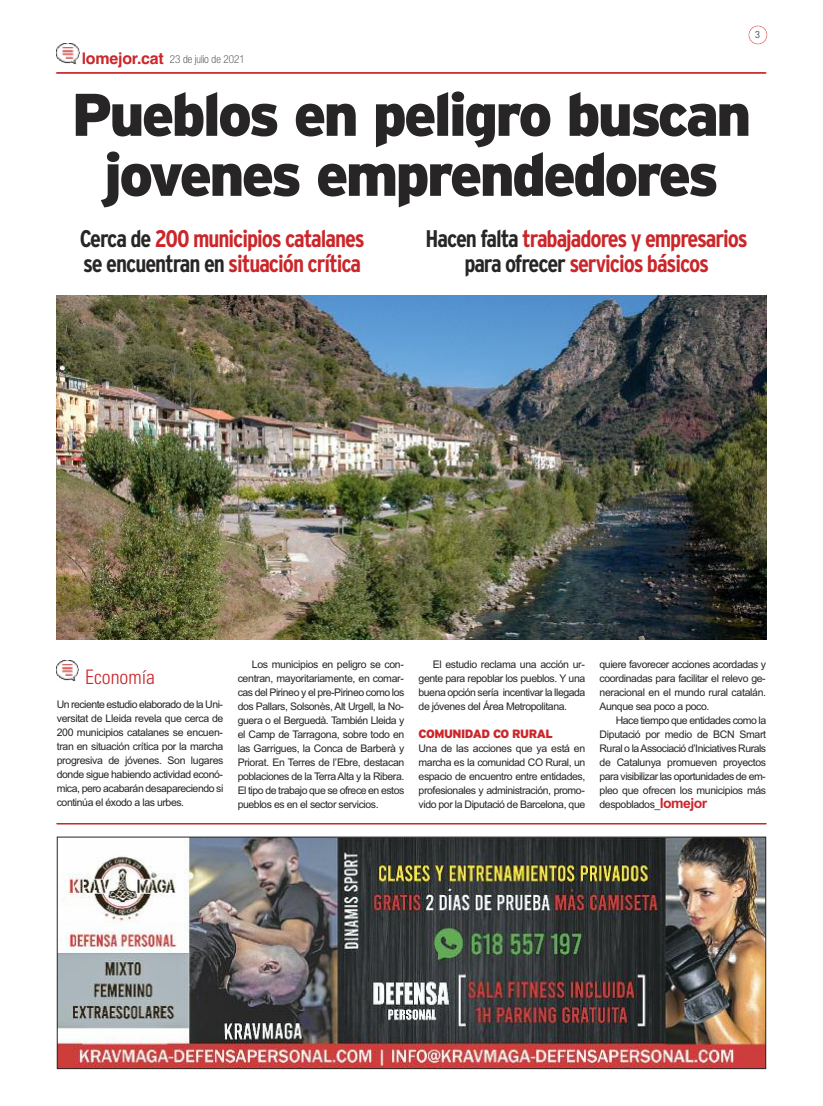
<style>
.page{position:relative;width:823px;height:1106px;background:#fff}
.page>*{position:absolute;margin:0;border:0;box-sizing:border-box;transform-origin:0 0}
.t1{font:900 60px/60px "Interstate";letter-spacing:-.05em;color:#272526;text-align:center}
.t2{font:700 condensed 24px/25px "Interstate";letter-spacing:-.045em;color:#cb262a}
.t3{font:300 condensed 20px "Univers LT Std";color:#cb262a}
.t4{font:900 12px "Interstate";letter-spacing:-.04em;color:#cb262a}
.t5{font:100 condensed 11px "Helvetica Neue LT Std";color:#272526}
.t6{font:10.5px/14px "Arial";letter-spacing:-.04em;color:#272526;text-align:justify}
.t7{font:300 condensed 10px "Helvetica Neue LT Std";color:#272526}
.s1{font-family:"Helvetica";font-weight:700;font-stretch:normal;font-size:16px;color:#cb262a}
.s2{color:#272526}
.s3{font-weight:700;font-size:14px;color:#cb262a}
</style>
<div class="page">
<img style="left:57px;top:44px;width:22px;height:21px">
<div style="left:748px;top:26px;width:18px;height:18px;border:1px solid #cb262a;border-radius:50%"></div>
<hr style="left:56px;top:72px;width:709px;height:1px;background:#cb262a">
<img style="left:59px;top:838px;width:704px;height:229px">
<div style="left:57px;top:836px;width:708px;height:233px;border:1px solid #272526"></div>
<hr style="left:57px;top:823px;width:708px;height:1px;background:#cb262a">
<img style="left:57px;top:295px;width:708px;height:344px">
<img style="left:57px;top:661px;width:22px;height:20px">
<p class="t5" style="left:82px;top:56px;width:164px"><span class="s1">lomejor.cat</span> 23 de julio de 2021</p>
<p class="t7" style="left:754px;top:31px;width:6px">3</p>
<h1 class="t1" style="left:71px;top:85px;width:681px">Pueblos en peligro buscan jovenes emprendedores</h1>
<h2 class="t2" style="left:80px;top:226px;width:286px"><span class="s2">Cerca de</span> 200 municipios catalanes <span class="s2">se encuentran en</span> situación crítica</h2>
<h2 class="t2" style="left:425px;top:226px;width:323px;text-align:center"><span class="s2">Hacen falta</span> trabajadores y empresarios <span class="s2">para ofrecer</span> servicios básicos</h2>
<h3 class="t3" style="left:85px;top:669px;width:71px">Economía</h3>
<p class="t6" style="left:57px;top:697px;width:168px">Un reciente estudio elaborado de la Uni&shy;versitat de Lleida revela que cerca de 200 municipios catalanes se encuen&shy;tran en situación crítica por la marcha progresiva de jóvenes. Son lugares donde sigue habiendo actividad econó&shy;mica, pero acabarán desapareciendo si continúa el éxodo a las urbes.</p>
<p class="t6" style="left:237px;top:657px;width:168px;text-indent:14px">Los municipios en peligro se con&shy;centran, mayoritariamente, en comar&shy;cas del Pirineo y el pre-Pirineo como los dos Pallars, Solsonès, Alt Urgell, la No&shy;guera o el Berguedà. También Lleida y el Camp de Tarragona, sobre todo en las Garrigues, la Conca de Barberà y Priorat. En Terres de l’Ebre, destacan poblaciones de la Terra Alta y la Ribera.<br>El tipo de trabajo que se ofrece en estos pueblos es en el sector servicios.</p>
<p class="t6" style="left:418px;top:657px;width:168px;text-indent:14px">El estudio reclama una acción ur&shy;gente para repoblar los pueblos. Y una buena opción sería incentivar la llegada de jóvenes del Área Metropolitana.</p>
<p class="t4" style="left:418px;top:727px;width:136px">COMUNIDAD CO RURAL</p>
<p class="t6" style="left:418px;top:741px;width:168px">Una de las acciones que ya está en marcha es la comunidad CO Rural, un espacio de encuentro entre entidades, profesionales y administración, promo&shy;vido por la Diputació de Barcelona, que</p>
<p class="t6" style="left:599px;top:657px;width:168px">quiere favorecer acciones acordadas y coordinadas para facilitar el relevo ge&shy;neracional en el mundo rural catalán.<br>Aunque sea poco a poco.</p>
<p class="t6" style="left:599px;top:713px;width:168px;text-indent:16px">Hace tiempo que entidades como la Diputació por medio de BCN Smart Rural o laAssociació d’Iniciatives Rurals de Catalunya promueven proyectos para visibilizar las oportunidades de em&shy;pleo que ofrecen los municipios más despoblados_<span class="s3">lomejor</span></p>
</div>
